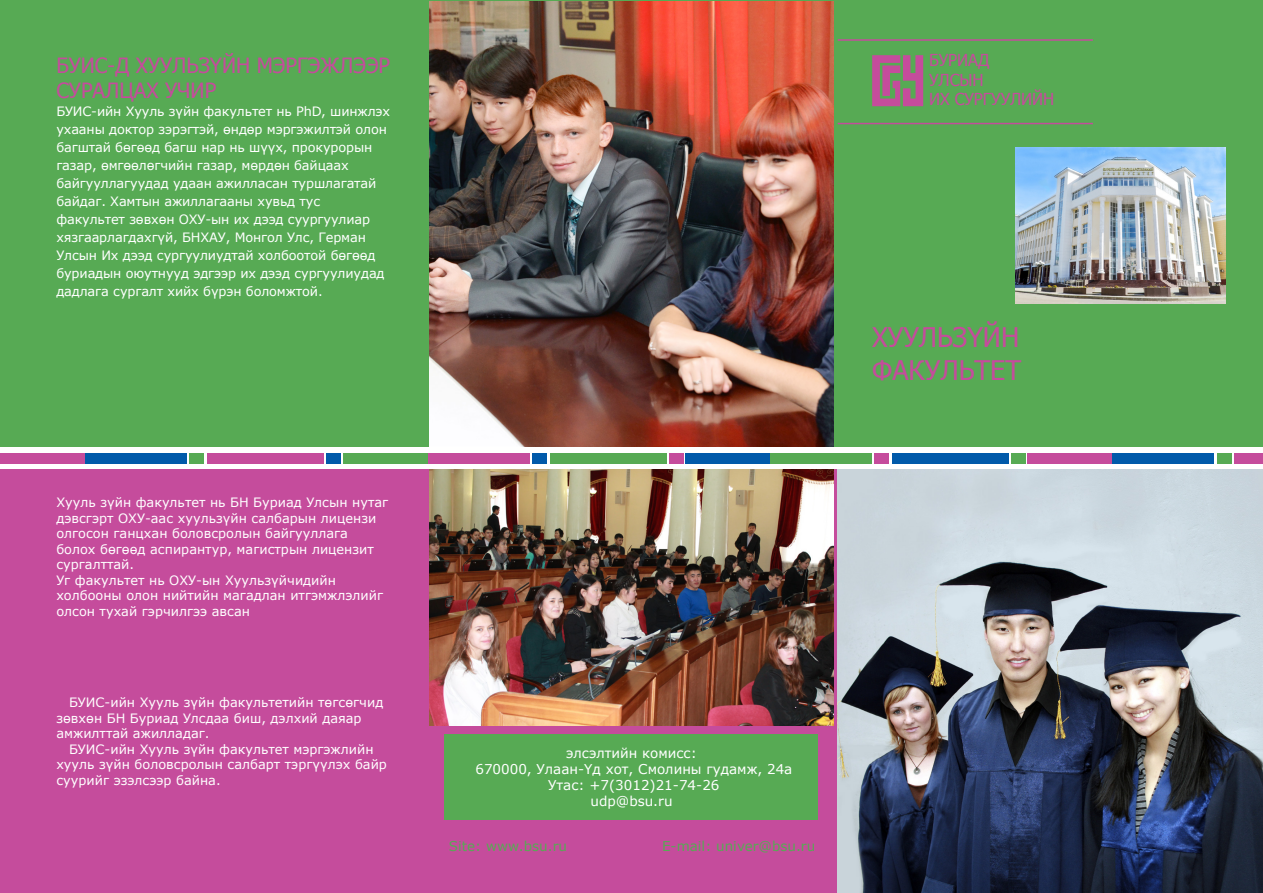
<style>
.page{position:relative;width:1263px;height:893px;background:#fff}
.page>*{position:absolute;margin:0;border:0;box-sizing:border-box;transform-origin:0 0}
.t1{font:27px/32.4px "Tahoma";color:#c54c9c}
.t2{font:21px/25.2px "Tahoma";color:#c54c9c}
.t3{font:16.5px/19.5px "Tahoma";letter-spacing:-.005em;color:#c54c9c}
.t4{font:13.5px/16.2px "Verdana";color:#fff;text-align:center}
.t5{font:13.5px "Verdana";color:#57aa54}
.t6{font:12.9px/15.5px "Verdana";color:#fff}
</style>
<div class="page">
<div style="left:0;top:0;width:1263px;height:446px;background:#57aa54"></div>
<div style="left:0;top:470px;width:1263px;height:423px;background:#c54c9c"></div>
<hr style="left:838px;top:39px;width:255px;height:2px;background:#c54c9c">
<hr style="left:838px;top:123px;width:255px;height:1px;background:#c54c9c">
<div style="left:445px;top:734px;width:373px;height:85px;background:#57aa54"></div>
<div style="left:0;top:453px;width:85px;height:10px;background:#c54c9c"></div>
<div style="left:85px;top:453px;width:102px;height:10px;background:#015aaa"></div>
<div style="left:190px;top:453px;width:14px;height:10px;background:#57aa54"></div>
<div style="left:207px;top:453px;width:116px;height:10px;background:#c54c9c"></div>
<div style="left:326px;top:453px;width:14px;height:10px;background:#015aaa"></div>
<div style="left:343px;top:453px;width:85px;height:10px;background:#57aa54"></div>
<div style="left:428px;top:453px;width:102px;height:10px;background:#c54c9c"></div>
<div style="left:533px;top:453px;width:14px;height:10px;background:#015aaa"></div>
<div style="left:550px;top:453px;width:116px;height:10px;background:#57aa54"></div>
<div style="left:669px;top:453px;width:14px;height:10px;background:#c54c9c"></div>
<div style="left:685px;top:453px;width:85px;height:10px;background:#015aaa"></div>
<div style="left:770px;top:453px;width:102px;height:10px;background:#57aa54"></div>
<div style="left:875px;top:453px;width:14px;height:10px;background:#c54c9c"></div>
<div style="left:892px;top:453px;width:116px;height:10px;background:#015aaa"></div>
<div style="left:1011px;top:453px;width:14px;height:10px;background:#57aa54"></div>
<div style="left:1027px;top:453px;width:85px;height:10px;background:#c54c9c"></div>
<div style="left:1112px;top:453px;width:102px;height:10px;background:#015aaa"></div>
<div style="left:1217px;top:453px;width:14px;height:10px;background:#57aa54"></div>
<div style="left:1234px;top:453px;width:29px;height:10px;background:#c54c9c"></div>
<svg style="left:872px;top:55px;width:51px;height:51px"></svg>
<img style="left:1015px;top:148px;width:211px;height:155px">
<img style="left:838px;top:470px;width:425px;height:423px">
<img style="left:429px;top:1px;width:404px;height:445px">
<img style="left:429px;top:470px;width:404px;height:255px">
<h2 class="t2" style="left:56px;top:51px;width:335px">БУИС-Д ХУУЛЬЗҮЙН МЭРГЭЖЛЭЭР<br>СУРАЛЦАХ УЧИР</h2>
<p class="t6" style="left:56px;top:102px;width:335px;line-height:18px">БУИС-ийн Хууль зүйн факультет нь PhD, шинжлэх ухааны доктор зэрэгтэй, өндөр мэргэжилтэй олон багштай бөгөөд багш нар нь шүүх, прокурорын газар, өмгөөлөгчийн газар, мөрдөн байцаах байгууллагуудад удаан ажилласан туршлагатай байдаг. Хамтын ажиллагааны хувьд тус факультет зөвхөн ОХУ-ын их дээд суургуулиар хязгаарлагдахгүй, БНХАУ, Монгол Улс, Герман Улсын Их дээд сургуулиудтай холбоотой бөгөөд буриадын оюутнууд эдгээр их дээд сургуулиудад дадлага сургалт хийх бүрэн боломжтой.</p>
<p class="t6" style="left:56px;top:495px;width:333px">Хууль зүйн факультет нь БН Буриад Улсын нутаг дэвсгэрт ОХУ-аас хуульзүйн салбарын лицензи олгосон ганцхан боловсролын байгууллага болох бөгөөд аспирантур, магистрын лицензит сургалттай.<br>Уг факультет нь ОХУ-ын Хуульзүйчидийн холбооны олон нийтийн магадлан итгэмжлэлийг олсон тухай гэрчилгээ авсан</p>
<p class="t6" style="left:56px;top:695px;width:328px;text-indent:13px">БУИС-ийн Хууль зүйн факультетийн төгсөгчид зөвхөн БН Буриад Улсдаа биш, дэлхий даяар амжилттай ажилладаг.</p>
<p class="t6" style="left:56px;top:741px;width:332px;text-indent:13px">БУИС-ийн Хууль зүйн факультет мэргэжлийн хууль зүйн боловсролын салбарт тэргүүлэх байр суурийг эзэлсээр байна.</p>
<p class="t3" style="left:929px;top:50px;width:127px">БУРИАД<br>УЛСЫН<br>ИХ СУРГУУЛИЙН</p>
<h1 class="t1" style="left:872px;top:320px;width:150px">ХУУЛЬЗҮЙН<br>ФАКУЛЬТЕТ</h1>
<p class="t4" style="left:475px;top:744px;width:318px">элсэлтийн комисс:<br>670000, Улаан-Үд хот, Смолины гудамж, 24а<br>Утас: +7(3012)21-74-26<br>udp@bsu.ru</p>
<p class="t5" style="left:449px;top:836px;width:119px">Site: www.bsu.ru</p>
<p class="t5" style="left:662px;top:836px;width:155px">E-mail: univer@bsu.ru</p>
</div>
